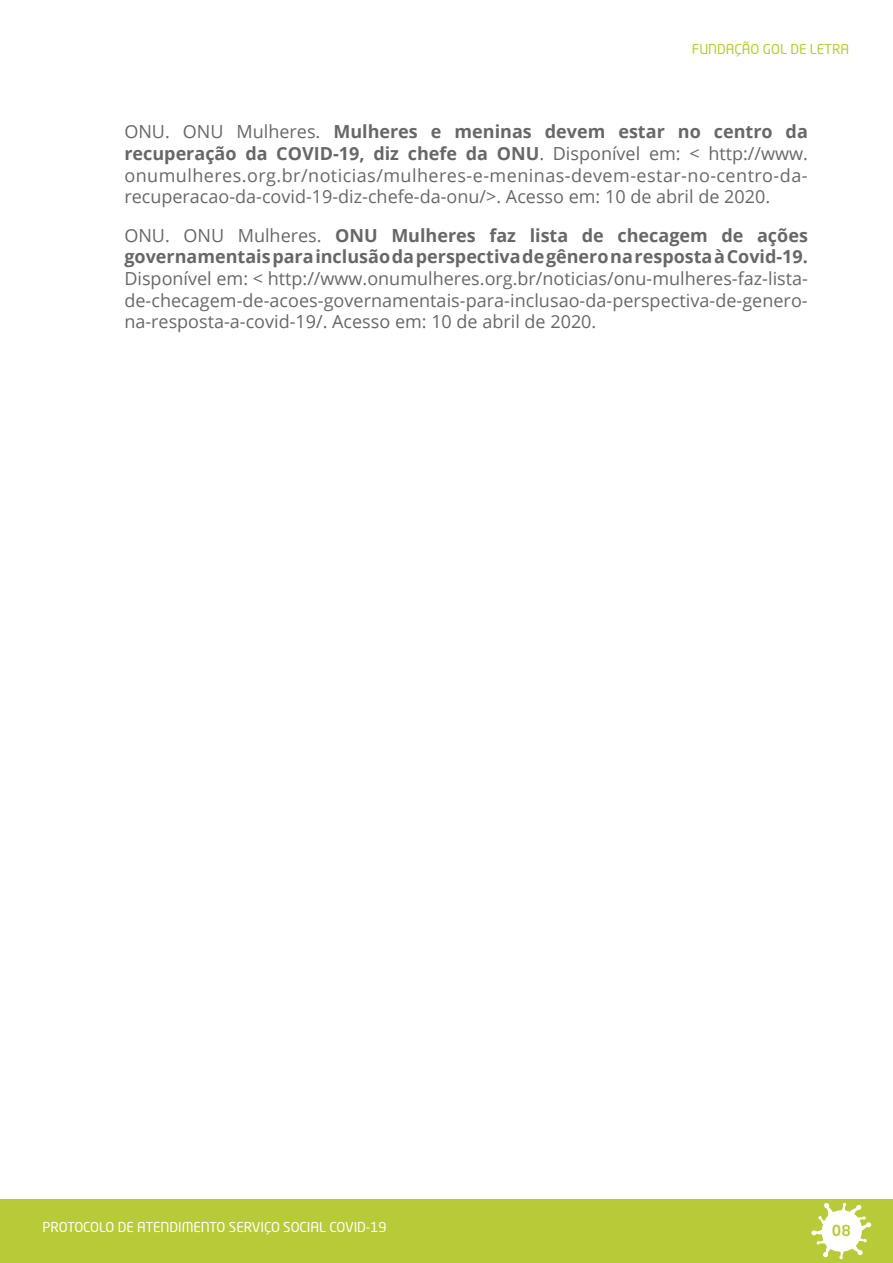
<style>
.page{position:relative;width:893px;height:1263px;background:#fff}
.page>*{position:absolute;margin:0;border:0;box-sizing:border-box;transform-origin:0 0}
.BIBLIOGRAFIA{font:18px/21.6px "Open Sans";color:#666868;text-align:justify}
.t1{font:500 15px "Neo Tech Std";color:#b8ca38}
.t2{font:13.5px "Neo Tech Std";color:#fff}
.t3{font:13.5px "Neo Tech Std";color:#b8ca38}
.s1{font-weight:700}
</style>
<div class="page">
<div style="left:0;top:1199px;width:893px;height:64px;background:#b8ca38"></div>
<svg style="left:811px;top:1203px;width:60px;height:56px"></svg>
<p class="t3" style="left:692px;top:41px;width:159px">FUNDAÇÃO GOL DE LETRA</p>
<p class="BIBLIOGRAFIA" style="left:124px;top:121px;width:685px">ONU. ONU Mulheres. <span class="s1">Mulheres e meninas devem estar no centro da recuperação da COVID-19, diz chefe da ONU</span>. Disponível em: &lt; http://www. onumulheres.org.br/noticias/mulheres-e-meninas-devem-estar-no-centro-da&shy;recuperacao-da-covid-19-diz-chefe-da-onu/&gt;. Acesso em: 10 de abril de 2020.</p>
<p class="BIBLIOGRAFIA" style="left:124px;top:224px;width:685px">ONU. ONU Mulheres. <span class="s1">ONU Mulheres faz lista de checagem de ações governamentais para inclusão da perspectiva de gênero na resposta à Covid-19.<br></span>Disponível em: &lt; http://www.onumulheres.org.br/noticias/onu-mulheres-faz-lista&shy;de-checagem-de-acoes-governamentais-para-inclusao-da-perspectiva-de-genero&shy;na-resposta-a-covid-19/. Acesso em: 10 de abril de 2020.</p>
<p class="t2" style="left:43px;top:1219px;width:346px">PROTOCOLO DE ATENDIMENTO SERVIÇO SOCIAL COVID-19</p>
<p class="t1" style="left:832px;top:1221px;width:20px">08</p>
</div>
